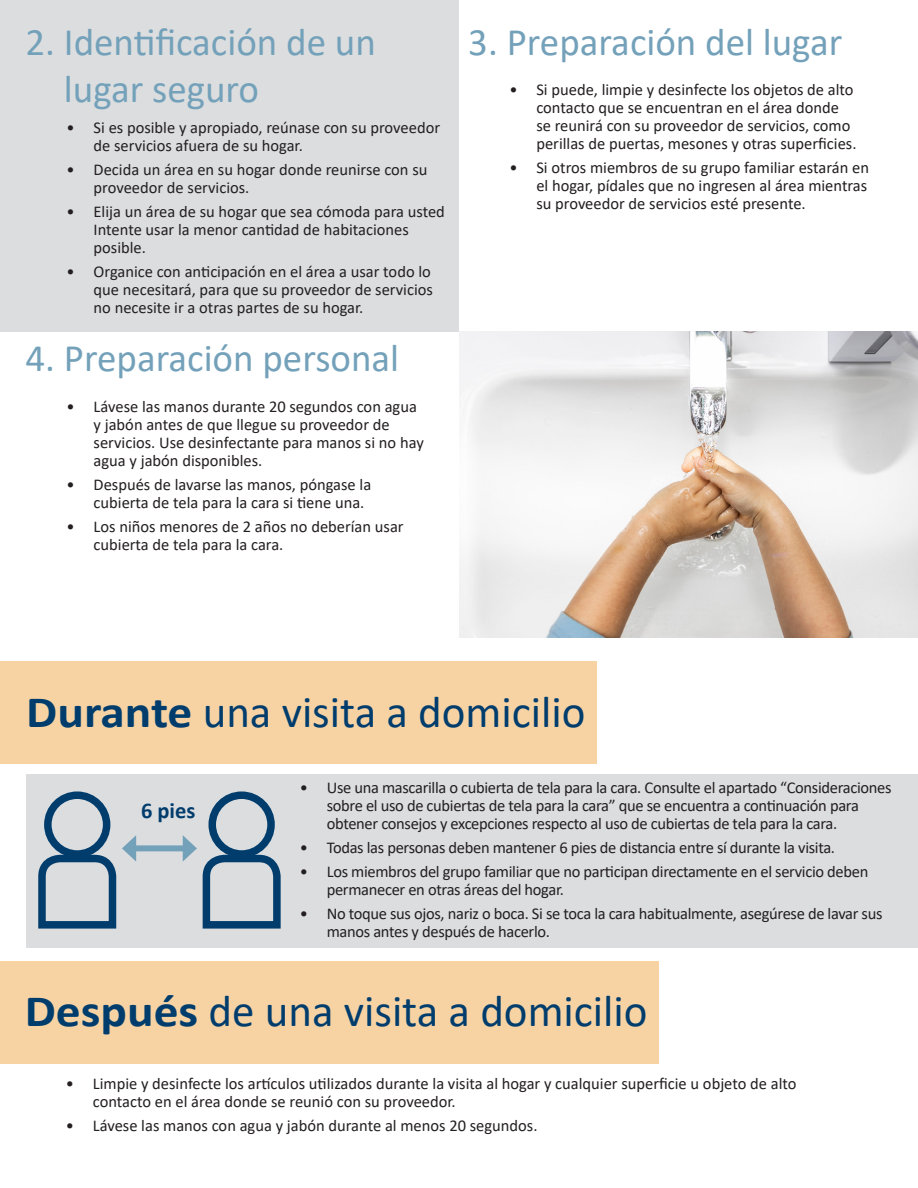
<style>
.page{position:relative;width:918px;height:1188px;background:#fff}
.page>*{position:absolute;margin:0;border:0;box-sizing:border-box;transform-origin:0 0}
.t1{font:45px "Calibri";color:#003d6d}
.t2{font:39px/46.8px "Calibri";color:#74a1ba}
.t3{font:700 22.5px "Calibri";color:#003d6d}
.t4{font:16.5px/18px "Calibri";color:#231f20}
.t5{font:16.5px/18px "Calibri";letter-spacing:-.02em;color:#231f20}
.s1{font-weight:700}
</style>
<div class="page">
<div style="left:26px;top:774px;width:892px;height:173px;background:#dcdddf"></div>
<div style="left:0;top:0;width:459px;height:331px;background:#dcdddf"></div>
<img style="left:459px;top:331px;width:459px;height:306px">
<div style="left:0;top:662px;width:596px;height:102px;background:#f7d3a4"></div>
<div style="left:0;top:961px;width:659px;height:103px;background:#f7d3a4"></div>
<div style="left:44px;top:791px;width:66px;height:67px;border:8px solid #003d6d;border-radius:50%"></div>
<div style="left:209px;top:791px;width:66px;height:67px;border:8px solid #003d6d;border-radius:50%"></div>
<div style="left:131px;top:845px;width:57px;height:6px;background:#74a1ba"></div>
<svg style="left:38px;top:835px;width:98px;height:94px"></svg>
<svg style="left:183px;top:835px;width:98px;height:94px"></svg>
<h2 class="t2" style="left:64px;top:17px;width:313px;text-indent:-38px">2. Identificación de un lugar seguro</h2>
<p class="t4" style="left:94px;top:118px;width:348px;text-indent:-27px">• Si es posible y apropiado, reúnase con su proveedor de servicios afuera de su hogar.</p>
<p class="t4" style="left:94px;top:160px;width:335px;text-indent:-27px">• Decida un área en su hogar donde reunirse con su proveedor de servicios.</p>
<p class="t4" style="left:94px;top:202px;width:353px;text-indent:-27px">• Elija un área de su hogar que sea cómoda para usted<br>Intente usar la menor cantidad de habitaciones posible.</p>
<p class="t4" style="left:94px;top:262px;width:341px;text-indent:-27px">• Organice con anticipación en el área a usar todo lo que necesitará, para que su proveedor de servicios no necesite ir a otras partes de su hogar.</p>
<h2 class="t2" style="left:26px;top:334px;width:375px">4. Preparación personal</h2>
<p class="t4" style="left:94px;top:397px;width:332px;text-indent:-27px">• Lávese las manos durante 20 segundos con agua y jabón antes de que llegue su proveedor de servicios. Use desinfectante para manos si no hay agua y jabón disponibles.</p>
<p class="t4" style="left:94px;top:475px;width:279px;text-indent:-27px">• Después de lavarse las manos, póngase la cubierta de tela para la cara si tiene una.</p>
<p class="t4" style="left:94px;top:517px;width:312px;text-indent:-27px">• Los niños menores de 2 años no deberían usar cubierta de tela para la cara.</p>
<h2 class="t2" style="left:468px;top:17px;width:376px">3. Preparación del lugar</h2>
<p class="t4" style="left:536px;top:81px;width:322px;text-indent:-27px">• Si puede, limpie y desinfecte los objetos de alto contacto que se encuentran en el área donde se reunirá con su proveedor de servicios, como perillas de puertas, mesones y otras superficies.</p>
<p class="t4" style="left:536px;top:159px;width:334px;text-align:justify;text-indent:-27px">• Si otros miembros de su grupo familiar estarán en el hogar, pídales que no ingresen al área mientras su proveedor de servicios esté presente.</p>
<h1 class="t1" style="left:26px;top:681px;width:561px"><span class="s1">Durante</span> una visita a domicilio</h1>
<h3 class="t3" style="left:141px;top:795px;width:56px">6 pies</h3>
<p class="t5" style="left:327px;top:778px;width:566px;text-indent:-27px">• Use una mascarilla o cubierta de tela para la cara. Consulte el apartado “Consideraciones sobre el uso de cubiertas de tela para la cara” que se encuentra a continuación para obtener consejos y excepciones respecto al uso de cubiertas de tela para la cara.</p>
<p class="t5" style="left:300px;top:838px;width:537px">• Todas las personas deben mantener 6 pies de distancia entre sí durante la visita.</p>
<p class="t5" style="left:327px;top:862px;width:543px;text-indent:-27px">• Los miembros del grupo familiar que no participan directamente en el servicio deben permanecer en otras áreas del hogar.</p>
<p class="t5" style="left:327px;top:904px;width:557px;text-indent:-27px">• No toque sus ojos, nariz o boca. Si se toca la cara habitualmente, asegúrese de lavar sus manos antes y después de hacerlo.</p>
<h1 class="t1" style="left:25px;top:980px;width:624px"><span class="s1">Después</span> de una visita a domicilio</h1>
<p class="t4" style="left:93px;top:1074px;width:705px;text-indent:-27px">• Limpie y desinfecte los artículos utilizados durante la visita al hogar y cualquier superficie u objeto de alto contacto en el área donde se reunió con su proveedor.</p>
<p class="t4" style="left:66px;top:1116px;width:473px">• Lávese las manos con agua y jabón durante al menos 20 segundos.</p>
</div>
